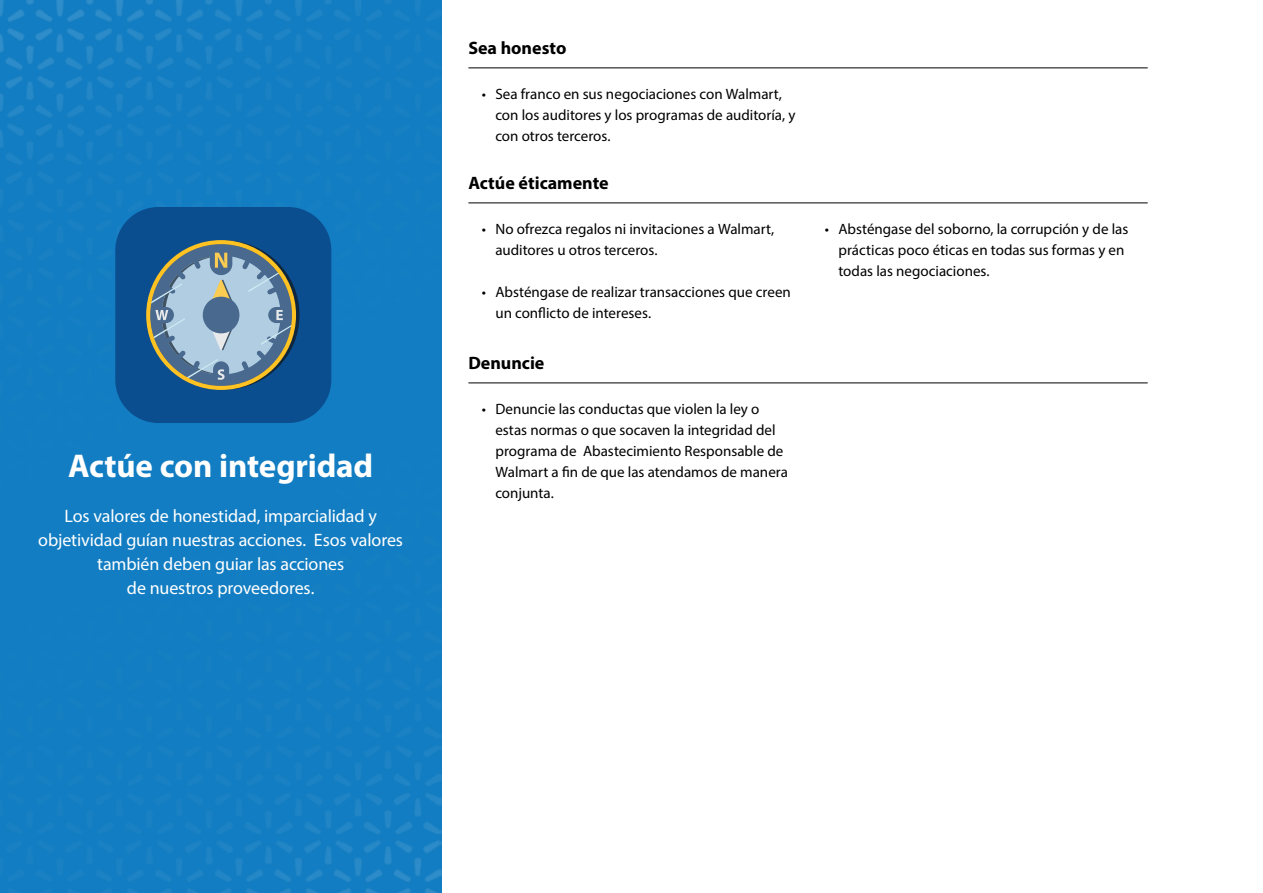
<style>
.page{position:relative;width:1263px;height:893px;background:#fff}
.page>*{position:absolute;margin:0;border:0;box-sizing:border-box;transform-origin:0 0}
.t1{font:700 33px "Myriad Pro";letter-spacing:-.005em;color:#fff}
.t2{font:18px/24px "Myriad Pro";letter-spacing:-.01em;color:#fff;text-align:center}
.t3{font:700 18px "Myriad Pro";color:#000}
.t4{font:15px/21px "Myriad Pro";color:#000}
</style>
<div class="page">
<div style="left:0;top:0;width:441px;height:893px;background:#127dc2"></div>
<hr style="left:468px;top:68px;width:680px;height:1px;background:#000">
<hr style="left:468px;top:203px;width:680px;height:1px;background:#000">
<hr style="left:468px;top:383px;width:680px;height:1px;background:#000">
<div style="left:115px;top:207px;width:216px;height:216px;background:#0b4e90;border-radius:43px"></div>
<svg style="left:146px;top:240px;width:150px;height:150px"></svg>
<svg style="left:150px;top:244px;width:142px;height:142px;background:#86a1b8"></svg>
<h1 class="t1" style="left:68px;top:444px;width:306px">Actúe con integridad</h1>
<p class="t2" style="left:38px;top:504px;width:366px">Los valores de honestidad, imparcialidad y objetividad guían nuestras acciones. Esos valores también deben guiar las acciones<br>de nuestros proveedores.</p>
<p class="t3" style="left:468px;top:36px;width:99px">Sea honesto</p>
<p class="t4" style="left:495px;top:83px;width:302px;text-indent:-14px">• Sea franco en sus negociaciones con Walmart, con los auditores y los programas de auditoría, y con otros terceros.</p>
<p class="t3" style="left:468px;top:171px;width:142px">Actúe éticamente</p>
<p class="t4" style="left:495px;top:218px;width:280px;text-indent:-14px">• No ofrezca regalos ni invitaciones a Walmart, auditores u otros terceros.</p>
<p class="t4" style="left:495px;top:281px;width:297px;text-indent:-14px">• Absténgase de realizar transacciones que creen un conflicto de intereses.</p>
<p class="t3" style="left:468px;top:351px;width:78px">Denuncie</p>
<p class="t4" style="left:495px;top:398px;width:294px;text-indent:-14px">• Denuncie las conductas que violen la ley o estas normas o que socaven la integridad del programa de Abastecimiento Responsable de Walmart a fin de que las atendamos de manera conjunta.</p>
<p class="t4" style="left:838px;top:218px;width:291px;text-indent:-14px">• Absténgase del soborno, la corrupción y de las prácticas poco éticas en todas sus formas y en todas las negociaciones.</p>
</div>
